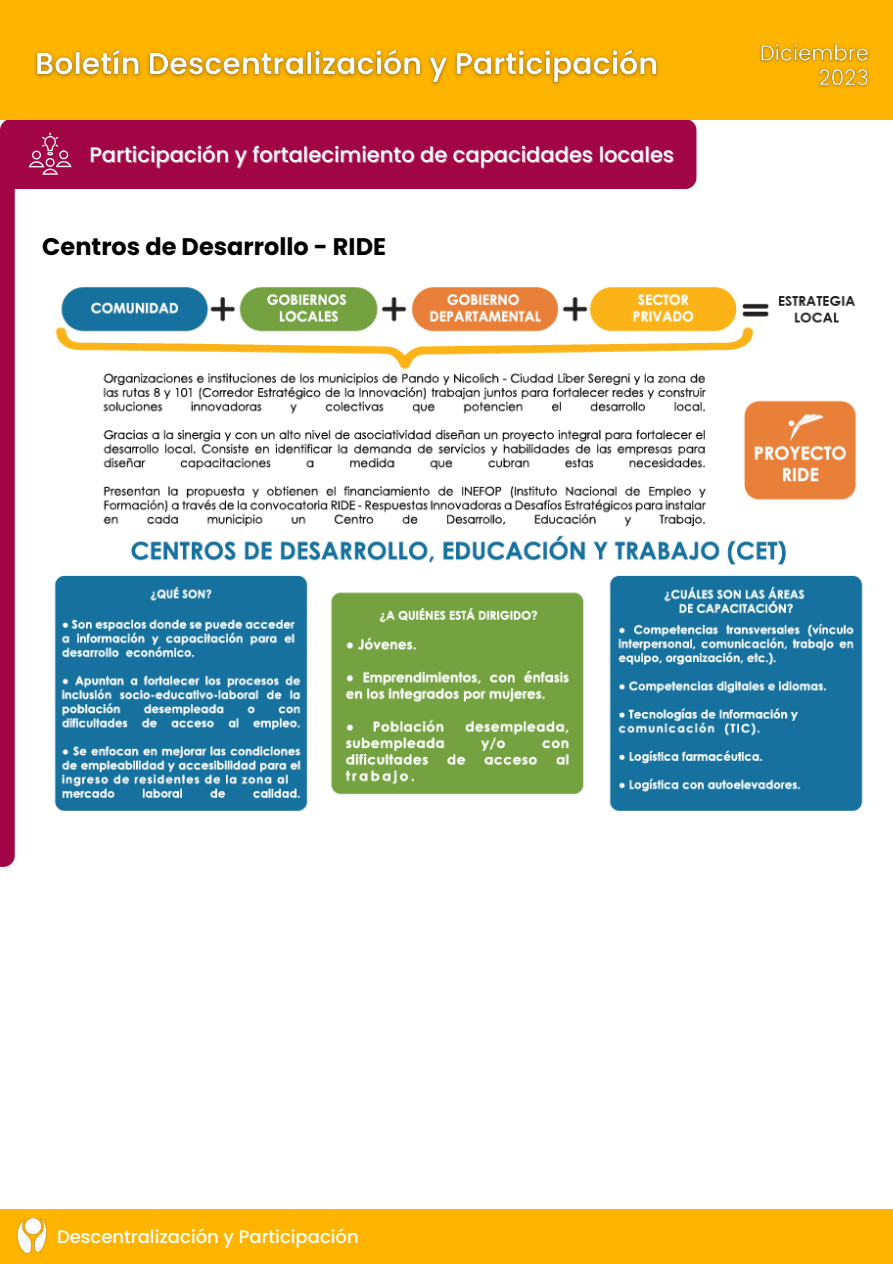
<style>
.page{position:relative;width:893px;height:1264px;background:#fff}
.page>*{position:absolute;margin:0;border:0;box-sizing:border-box;transform-origin:0 0}
.t1{font:700 24px "Poppins";color:#000}
.t2{font:500 21px "Poppins";color:#fff}
.t3{font:500 18px "Poppins";color:#fff}
</style>
<div class="page">
<div style="left:0;top:119px;width:696px;height:70px;background:#a20546;border-radius:11px"></div>
<svg style="left:29px;top:133px;width:42px;height:42px"></svg>
<div style="left:0;top:154px;width:15px;height:712px;background:#a20546"></div>
<div style="left:0;top:1208px;width:892px;height:55px;background:#ffb500"></div>
<div style="left:0;top:0;width:892px;height:119px;background:#ffb500"></div>
<img style="left:16px;top:1218px;width:31px;height:36px">
<img style="left:54px;top:287px;width:809px;height:524px">
<img style="left:34px;top:48px;width:625px;height:38px">
<img style="left:759px;top:43px;width:111px;height:45px">
<p class="t2" style="left:89px;top:140px;width:586px">Participación y fortalecimiento de capacidades locales</p>
<p class="t1" style="left:42px;top:230px;width:345px">Centros de Desarrollo - RIDE</p>
<p class="t3" style="left:57px;top:1224px;width:303px">Descentralización y Participación</p>
</div>
